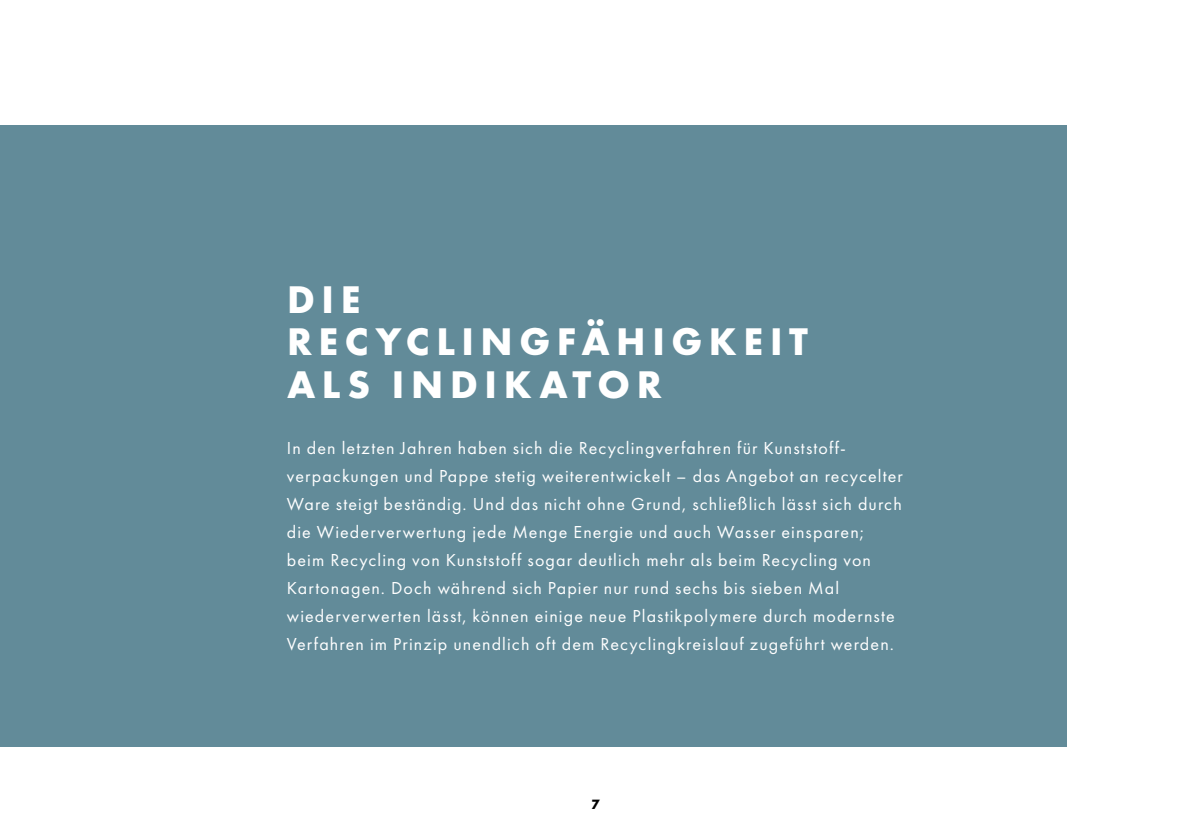
<style>
.page{position:relative;width:1191px;height:840px;background:#fff}
.page>*{position:absolute;margin:0;border:0;box-sizing:border-box;transform-origin:0 0}
.t1{font:700 40px/42px "Futura PT";letter-spacing:.165em;color:#fff}
.t2{font:18px/28px "Futura PT";letter-spacing:.06em;color:#fff}
.t3{font:700 14px "Futura PT";color:#000}
</style>
<div class="page">
<div style="left:0;top:125px;width:1066px;height:621px;background:#628b99"></div>
<h1 class="t1" style="left:287px;top:278px;width:522px">DIE<br>RECYCLINGFÄHIGKEIT<br>ALS INDIKATOR</h1>
<p class="t2" style="left:287px;top:433px;width:617px">In den letzten Jahren haben sich die Recyclingverfahren für Kunststoff&shy;verpackungen und Pappe stetig weiterentwickelt – das Angebot an recycelter Ware steigt beständig. Und das nicht ohne Grund, schließlich lässt sich durch die Wiederverwertung jede Menge Energie und auch Wasser einsparen; beim Recycling von Kunststoff sogar deutlich mehr als beim Recycling von Kartonagen. Doch während sich Papier nur rund sechs bis sieben Mal wiederverwerten lässt, können einige neue Plastikpolymere durch modernste Verfahren im Prinzip unendlich oft dem Recyclingkreislauf zugeführt werden.</p>
<p class="t3" style="left:591px;top:794px;width:10px">7</p>
</div>
